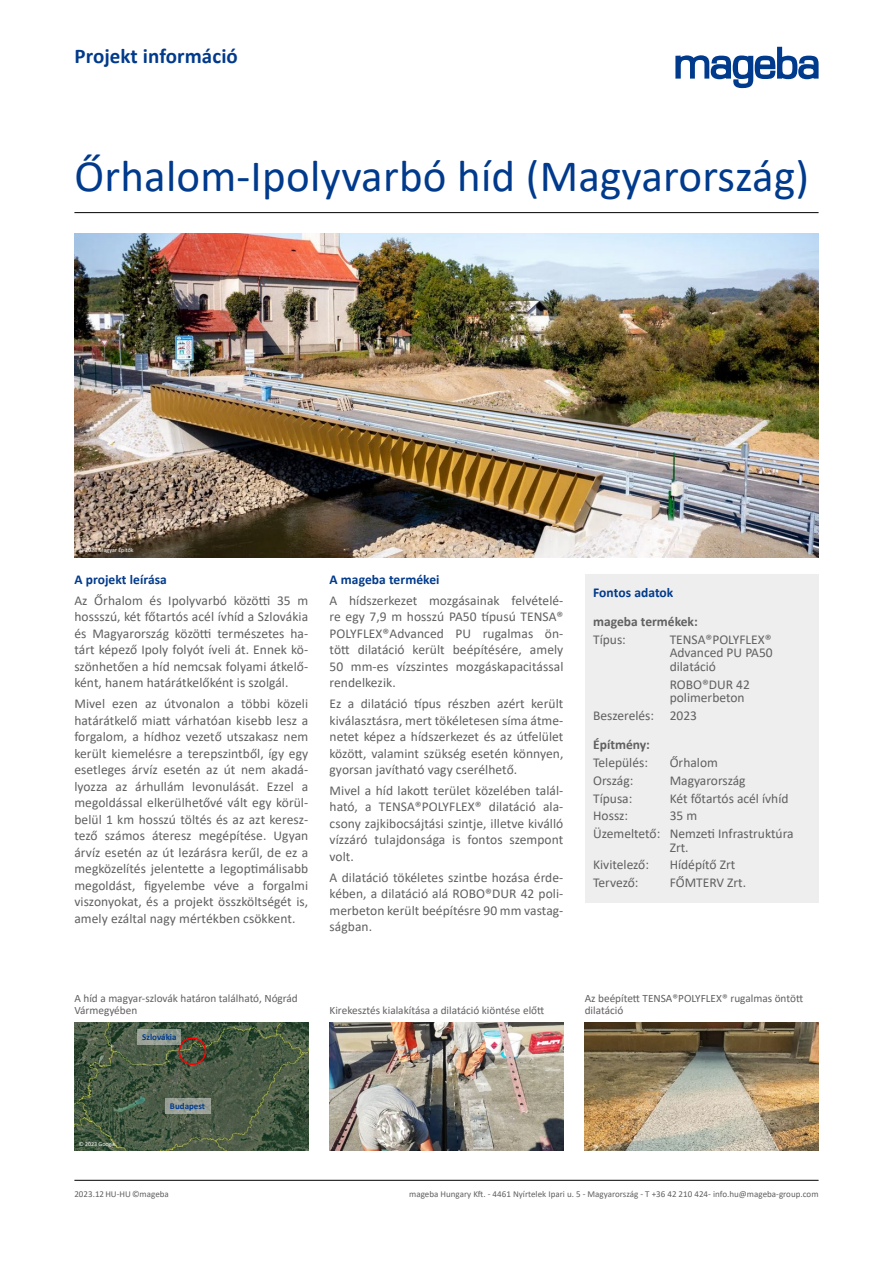
<style>
.page{position:relative;width:893px;height:1263px;background:#fff}
.page>*{position:absolute;margin:0;border:0;box-sizing:border-box;transform-origin:0 0}
.t1{font:45px "Calibri";letter-spacing:.005em;color:#003a8c}
.t2{font:700 21px "Calibri";letter-spacing:.005em;color:#003a8c}
.t3{font:13.5px/16.5px "Calibri";color:#616060;text-align:justify}
.t4{font:700 13.5px "Calibri";letter-spacing:.005em;color:#003a8c}
.t5{font:700 13.5px "Calibri";color:#616060}
.t6{font:11.25px/12px "Calibri";color:#616060}
.t7{font:9px "Calibri";color:#616060}
.t8{font:700 9px "Calibri";color:#003a8c}
.t9{font:6px "Calibri";color:#fff}
</style>
<div class="page">
<hr style="left:74px;top:1180px;width:745px;height:1px;background:#000">
<hr style="left:74px;top:212px;width:745px;height:1px;background:#000">
<img style="left:74px;top:1023px;width:234px;height:127px">
<img style="left:330px;top:1023px;width:233px;height:127px">
<img style="left:585px;top:1023px;width:234px;height:127px">
<img style="left:74px;top:234px;width:745px;height:323px">
<div style="left:179px;top:1037px;width:27px;height:28px;border:2px solid #f00;border-radius:50%"></div>
<div style="left:585px;top:574px;width:234px;height:329px;background:#efeeef"></div>
<svg style="left:138px;top:1029px;width:43px;height:15px"></svg>
<svg style="left:165px;top:1098px;width:45px;height:16px"></svg>
<svg style="left:675px;top:47px;width:144px;height:41px"></svg>
<h2 class="t2" style="left:74px;top:41px;width:165px">Projekt információ</h2>
<h1 class="t1" style="left:74px;top:145px;width:736px">Őrhalom-Ipolyvarbó híd (Magyarország)</h1>
<p class="t9" style="left:79px;top:546px;width:56px">© 2023 Magyar Építők</p>
<p class="t4" style="left:74px;top:570px;width:94px">A projekt leírása</p>
<p class="t3" style="left:74px;top:592px;width:235px">Az Őrhalom és Ipolyvarbó közötti 35 m hossszú, két főtartós acél ívhíd a Szlovákia és Magyarország közötti természetes ha&shy;tárt képező Ipoly folyót íveli át. Ennek kö&shy;szönhetően a híd nemcsak folyami átkelő&shy;ként, hanem határátkelőként is szolgál.</p>
<p class="t3" style="left:74px;top:695px;width:235px">Mivel ezen az útvonalon a többi közeli határátkelő miatt várhatóan kisebb lesz a forgalom, a hídhoz vezető utszakasz nem került kiemelésre a terepszintből, így egy esetleges árvíz esetén az út nem akadá&shy;lyozza az árhullám levonulását. Ezzel a megoldással elkerülhetővé vált egy körül&shy;belül 1 km hosszú töltés és az azt keresz&shy;tező számos áteresz megépítése. Ugyan árvíz esetén az út lezárásra kerűl, de ez a megközelítés jelentette a legoptimálisabb megoldást, figyelembe véve a forgalmi viszonyokat, és a projekt összköltségét is, amely ezáltal nagy mértékben csökkent.</p>
<p class="t4" style="left:330px;top:570px;width:112px">A mageba termékei</p>
<p class="t3" style="left:330px;top:592px;width:235px">A hídszerkezet mozgásainak felvételé&shy;re egy 7,9 m hosszú PA50 típusú TENSA® POLYFLEX®Advanced PU rugalmas ön&shy;tött dilatáció került beépítésére, amely 50 mm-es vízszintes mozgáskapacitással rendelkezik.</p>
<p class="t3" style="left:330px;top:695px;width:235px">Ez a dilatáció típus részben azért került kiválasztásra, mert tökéletesen síma átme&shy;netet képez a hídszerkezet és az útfelület között, valamint szükség esetén könnyen, gyorsan javítható vagy cserélhető.</p>
<p class="t3" style="left:330px;top:782px;width:235px">Mivel a híd lakott terület közelében talál&shy;ható, a TENSA®POLYFLEX® dilatáció ala&shy;csony zajkibocsájtási szintje, illetve kiválló vízzáró tulajdonsága is fontos szempont volt.</p>
<p class="t3" style="left:330px;top:868px;width:235px">A dilatáció tökéletes szintbe hozása érde&shy;kében, a dilatáció alá ROBO®DUR 42 poli&shy;merbeton került beépítésre 90 mm vastag&shy;ságban.</p>
<p class="t4" style="left:593px;top:583px;width:82px">Fontos adatok</p>
<p class="t5" style="left:593px;top:612px;width:106px">mageba termékek:</p>
<p class="t3" style="left:593px;top:631px;width:34px">Típus:</p>
<p class="t3" style="left:670px;top:632px;width:105px;line-height:13.5px">TENSA®POLYFLEX® Advanced PU PA50 dilatáció</p>
<p class="t3" style="left:670px;top:677px;width:82px;line-height:13.5px">ROBO®DUR 42 polimerbeton</p>
<p class="t3" style="left:593px;top:707px;width:105px">Beszerelés: 2023</p>
<p class="t5" style="left:593px;top:735px;width:58px">Építmény:</p>
<p class="t3" style="left:593px;top:754px;width:56px">Település:</p>
<p class="t3" style="left:670px;top:754px;width:50px">Őrhalom</p>
<p class="t3" style="left:593px;top:772px;width:42px">Ország:</p>
<p class="t3" style="left:670px;top:772px;width:77px">Magyarország</p>
<p class="t3" style="left:593px;top:789px;width:41px">Típusa:</p>
<p class="t3" style="left:670px;top:789px;width:120px">Két főtartós acél ívhíd</p>
<p class="t3" style="left:593px;top:807px;width:36px">Hossz:</p>
<p class="t3" style="left:593px;top:807px;width:202px;line-height:17.7px;text-indent:76px">35 m<br>Üzemeltető: Nemzeti Infrastruktúra</p>
<p class="t3" style="left:670px;top:838px;width:20px">Zrt.</p>
<p class="t3" style="left:593px;top:856px;width:57px">Kivitelező:</p>
<p class="t3" style="left:670px;top:856px;width:67px">Hídépítő Zrt</p>
<p class="t3" style="left:593px;top:874px;width:47px">Tervező:</p>
<p class="t3" style="left:670px;top:874px;width:78px">FŐMTERV Zrt.</p>
<p class="t6" style="left:74px;top:992px;width:225px">A híd a magyar-szlovák határon található, Nógrád<br>Vármegyében</p>
<p class="t8" style="left:142px;top:1031px;width:36px">Szlovákia</p>
<p class="t6" style="left:330px;top:1004px;width:216px">Kirekesztés kialakítása a dilatáció kiöntése előtt</p>
<p class="t6" style="left:585px;top:992px;width:220px">Az beépített TENSA®POLYFLEX® rugalmas öntött dilatáció</p>
<p class="t9" style="left:79px;top:1140px;width:39px">© 2023 Google</p>
<p class="t8" style="left:170px;top:1100px;width:37px">Budapest</p>
<p class="t7" style="left:74px;top:1188px;width:96px">2023.12 HU-HU ©mageba</p>
<p class="t7" style="left:409px;top:1188px;width:411px">mageba Hungary Kft. - 4461 Nyírtelek Ipari u. 5 - Magyarország - T +36 42 210 424- info.hu@mageba-group.com</p>
</div>
